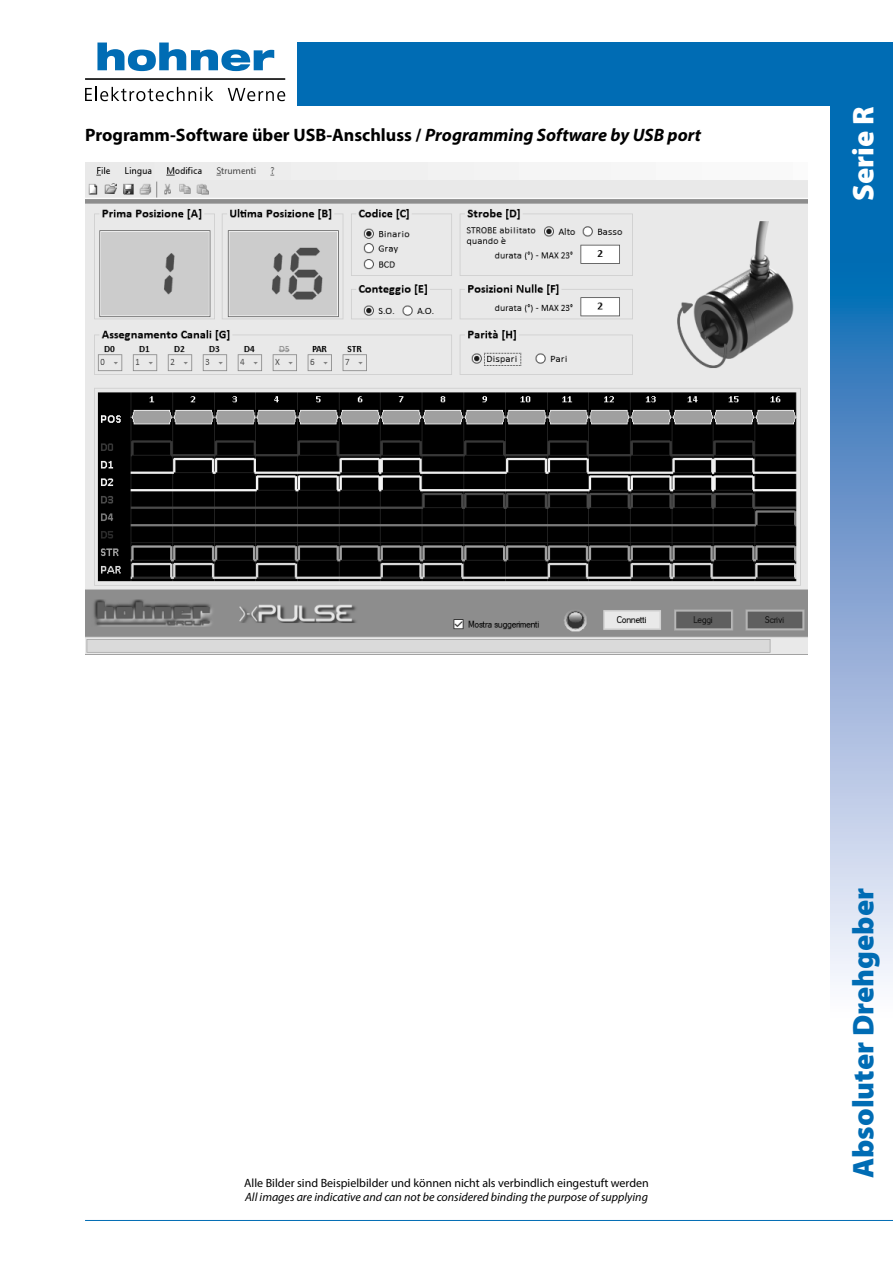
<style>
.page{position:relative;width:893px;height:1263px;background:#fff}
.page>*{position:absolute;margin:0;border:0;box-sizing:border-box;transform-origin:0 0}
.t1{font:900 30px "Myriad Pro";color:#006cb4}
.t2{font:900 30px "Myriad Pro";color:#fff}
.t3{font:700 18px "Myriad Pro";color:#000}
.t4{font:12px "Myriad Pro";color:#000}
.t5{font:italic 12px "Myriad Pro";color:#000}
.s1{font-style:italic}
</style>
<div class="page">
<div style="left:298px;top:43px;width:595px;height:63px;background:#006cb4"></div>
<div style="left:830px;top:43px;width:63px;height:211px;background:#006cb4"></div>
<svg style="left:830px;top:254px;width:63px;height:728px;background:#86abd5"></svg>
<hr style="left:85px;top:1220px;width:808px;height:1px;background:#006cb4">
<svg style="left:97px;top:43px;width:177px;height:28px"></svg>
<svg style="left:85px;top:87px;width:128px;height:14px"></svg>
<svg style="left:228px;top:88px;width:57px;height:13px"></svg>
<hr style="left:85px;top:78px;width:200px;height:2px;background:#000">
<img style="left:86px;top:163px;width:722px;height:492px">
<h2 class="t3" style="left:85px;top:123px;width:618px">Programm-Software über USB-Anschluss / <span class="s1">Programming Software by USB port</span></h2>
<h1 class="t2" style="left:843px;top:201px;width:96px;rotate:-90deg">Serie R</h1>
<p class="t4" style="left:244px;top:1175px;width:406px">Alle Bilder sind Beispielbilder und können nicht als verbindlich eingestuft werden</p>
<p class="t5" style="left:245px;top:1190px;width:404px">All images are indicative and can not be considered binding the purpose of supplying</p>
<h1 class="t1" style="left:843px;top:1178px;width:291px;rotate:-90deg">Absoluter Drehgeber</h1>
</div>
